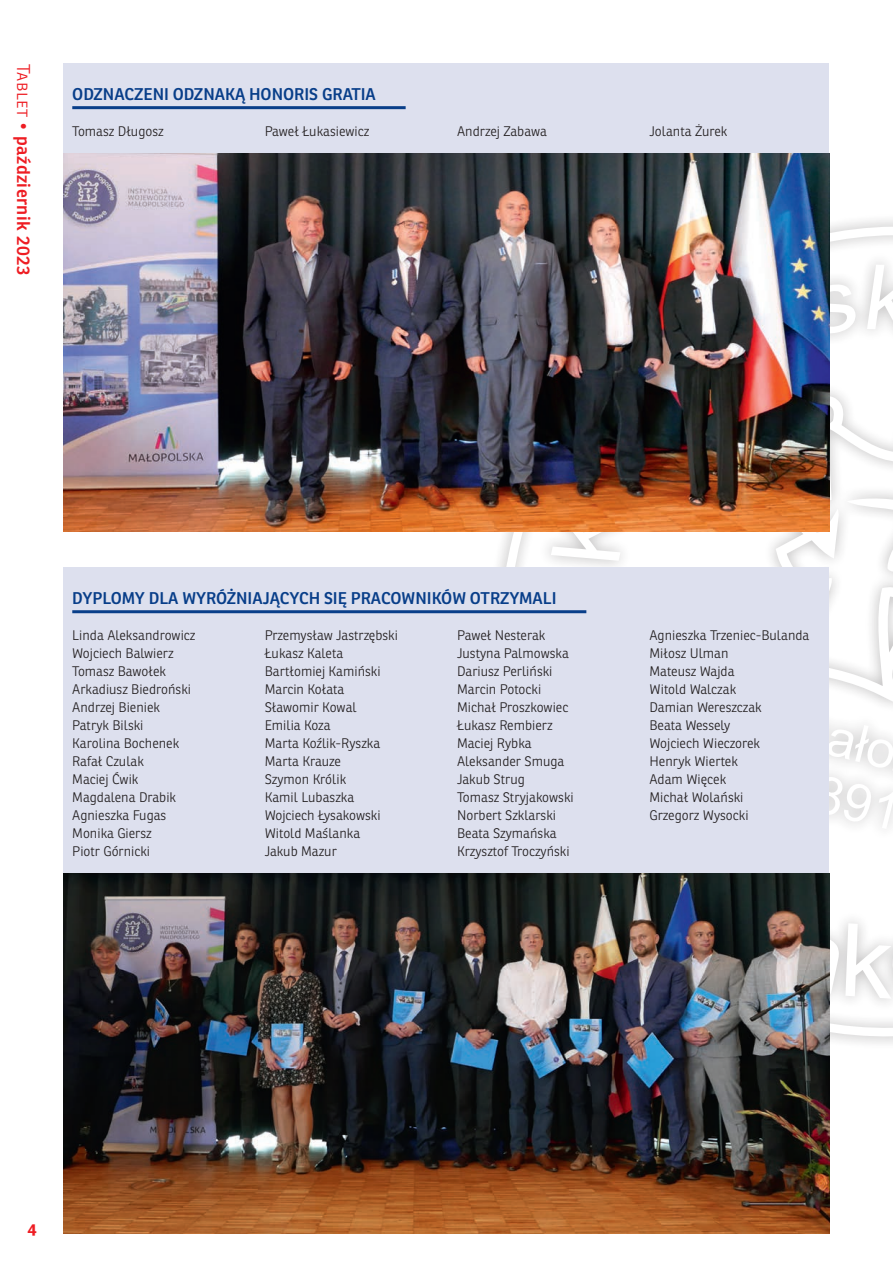
<style>
.page{position:relative;width:893px;height:1263px;background:#fff}
.page>*{position:absolute;margin:0;border:0;box-sizing:border-box;transform-origin:0 0}
.t1{font:600 18px "Ronnia";letter-spacing:.025em;color:#ee1d23}
.t2{font:600 16.5px "Ronnia";color:#083e89}
.t3{font:700 16.5px "Ronnia";color:#ee1d23}
.t4{font:300 13.5px/18px "Ronnia";color:#231f20}
.s1{font-weight:300}
</style>
<div class="page">
<svg style="left:459px;top:186px;width:434px;height:891px"></svg>
<svg style="left:750px;top:561px;width:143px;height:125px"></svg>
<svg style="left:829px;top:686px;width:64px;height:116px"></svg>
<svg style="left:829px;top:802px;width:64px;height:197px"></svg>
<svg style="left:551px;top:265px;width:342px;height:296px"></svg>
<div style="left:64px;top:64px;width:765px;height:90px;background:#dde0ee"></div>
<hr style="left:72px;top:106px;width:334px;height:3px;background:#083e89">
<div style="left:64px;top:568px;width:765px;height:306px;background:#dde0ee"></div>
<hr style="left:72px;top:610px;width:514px;height:3px;background:#083e89">
<img style="left:64px;top:154px;width:765px;height:378px">
<img style="left:64px;top:874px;width:765px;height:360px">
<h1 class="t1" style="left:35px;top:64px;width:213px;rotate:90deg"><span class="s1">Tablet •</span> październik 2023</h1>
<p class="t2" style="left:72px;top:84px;width:305px">ODZNACZENI ODZNAKĄ HONORIS GRATIA</p>
<p class="t4" style="left:72px;top:122px;width:93px">Tomasz Długosz</p>
<p class="t4" style="left:265px;top:122px;width:106px">Paweł Łukasiewicz</p>
<p class="t4" style="left:457px;top:122px;width:91px">Andrzej Zabawa</p>
<p class="t4" style="left:649px;top:122px;width:79px">Jolanta Żurek</p>
<p class="t2" style="left:72px;top:588px;width:486px">DYPLOMY DLA WYRÓŻNIAJĄCYCH SIĘ PRACOWNIKÓW OTRZYMALI</p>
<p class="t4" style="left:72px;top:626px;width:125px">Linda Aleksandrowicz<br>Wojciech Balwierz<br>Tomasz Bawołek<br>Arkadiusz Biedroński<br>Andrzej Bieniek<br>Patryk Bilski<br>Karolina Bochenek<br>Rafał Czulak<br>Maciej Ćwik<br>Magdalena Drabik<br>Agnieszka Fugas<br>Monika Giersz<br>Piotr Górnicki</p>
<p class="t4" style="left:265px;top:626px;width:135px">Przemysław Jastrzębski<br>Łukasz Kaleta<br>Bartłomiej Kamiński<br>Marcin Kołata<br>Sławomir Kowal<br>Emilia Koza<br>Marta Koźlik-Ryszka<br>Marta Krauze<br>Szymon Królik<br>Kamil Lubaszka<br>Wojciech Łysakowski<br>Witold Maślanka<br>Jakub Mazur</p>
<p class="t4" style="left:457px;top:626px;width:118px">Paweł Nesterak<br>Justyna Palmowska<br>Dariusz Perliński<br>Marcin Potocki<br>Michał Proszkowiec<br>Łukasz Rembierz<br>Maciej Rybka<br>Aleksander Smuga<br>Jakub Strug<br>Tomasz Stryjakowski<br>Norbert Szklarski<br>Beata Szymańska<br>Krzysztof Troczyński</p>
<p class="t4" style="left:649px;top:626px;width:161px">Agnieszka Trzeniec-Bulanda<br>Miłosz Ulman<br>Mateusz Wajda<br>Witold Walczak<br>Damian Wereszczak<br>Beata Wessely<br>Wojciech Wieczorek<br>Henryk Wiertek<br>Adam Więcek<br>Michał Wolański<br>Grzegorz Wysocki</p>
<p class="t3" style="left:27px;top:1217px;width:11px">4</p>
</div>
